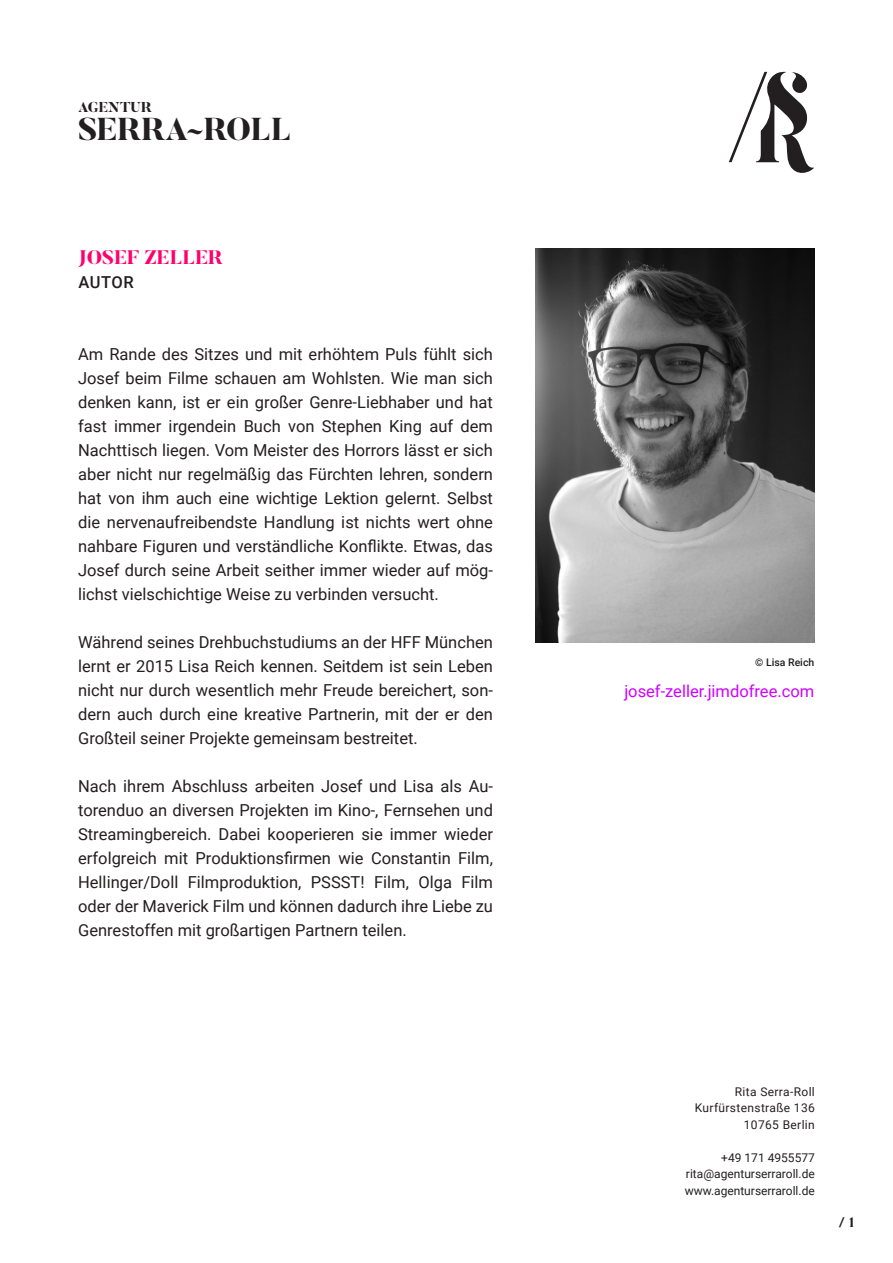
<style>
.page{position:relative;width:893px;height:1263px;background:#fff}
.page>*{position:absolute;margin:0;border:0;box-sizing:border-box;transform-origin:0 0}
.t1{font:800 31.5px "Butler";letter-spacing:-.01em;color:#231f20}
.t2{font:800 19.5px "Butler";color:#ff006d}
.t3{font:16.5px/24px "Roboto";color:#231f20;text-align:justify}
.t4{font:16.5px "Roboto";color:#cf00ff}
.t5{font:500 16.5px "Roboto";letter-spacing:.03em;color:#231f20}
.t6{font:800 14.25px "Butler";color:#231f20}
.t7{font:800 13.5px "Butler";color:#231f20}
.t8{font:12px/16.5px "Roboto";color:#231f20}
.t9{font:12px "Roboto";letter-spacing:.03em;color:#231f20}
.t10{font:500 10.5px "Roboto";color:#231f20}
</style>
<div class="page">
<img style="left:535px;top:249px;width:280px;height:393px">
<svg style="left:729px;top:72px;width:85px;height:101px"></svg>
<p class="t6" style="left:78px;top:98px;width:75px">AGENTUR</p>
<p class="t1" style="left:78px;top:109px;width:215px">SERRA~ROLL</p>
<p class="t2" style="left:78px;top:245px;width:146px">JOSEF ZELLER</p>
<p class="t5" style="left:78px;top:271px;width:57px">AUTOR</p>
<p class="t3" style="left:78px;top:342px;width:416px">Am Rande des Sitzes und mit erhöhtem Puls fühlt sich Josef beim Filme schauen am Wohlsten. Wie man sich denken kann, ist er ein großer Genre-Liebhaber und hat fast immer irgendein Buch von Stephen King auf dem Nachttisch liegen. Vom Meister des Horrors lässt er sich aber nicht nur regelmäßig das Fürchten lehren, sondern hat von ihm auch eine wichtige Lektion gelernt. Selbst die nervenaufreibendste Handlung ist nichts wert ohne nahbare Figuren und verständliche Konflikte. Etwas, das Josef durch seine Arbeit seither immer wieder auf mög&shy;lichst vielschichtige Weise zu verbinden versucht.</p>
<p class="t3" style="left:78px;top:630px;width:416px">Während seines Drehbuchstudiums an der HFF München lernt er 2015 Lisa Reich kennen. Seitdem ist sein Leben nicht nur durch wesentlich mehr Freude bereichert, son&shy;dern auch durch eine kreative Partnerin, mit der er den Großteil seiner Projekte gemeinsam bestreitet.</p>
<p class="t3" style="left:78px;top:774px;width:416px">Nach ihrem Abschluss arbeiten Josef und Lisa als Au&shy;torenduo an diversen Projekten im Kino-, Fernsehen und Streamingbereich. Dabei kooperieren sie immer wieder erfolgreich mit Produktionsfirmen wie Constantin Film, Hellinger/Doll Filmproduktion, PSSST! Film, Olga Film oder der Maverick Film und können dadurch ihre Liebe zu Genrestoffen mit großartigen Partnern teilen.</p>
<p class="t10" style="left:755px;top:655px;width:61px">© Lisa Reich</p>
<p class="t4" style="left:624px;top:680px;width:191px">josef-zeller.jimdofree.com</p>
<p class="t9" style="left:735px;top:1083px;width:82px">Rita Serra-Roll</p>
<p class="t9" style="left:695px;top:1099px;width:122px">Kurfürstenstraße 136</p>
<p class="t9" style="left:744px;top:1116px;width:72px">10765 Berlin</p>
<p class="t8" style="left:721px;top:1149px;width:95px">+49 171 4955577</p>
<p class="t8" style="left:685px;top:1165px;width:132px">rita@agenturserraroll.de www.agenturserraroll.de</p>
<p class="t7" style="left:839px;top:1214px;width:17px">/ 1</p>
</div>
